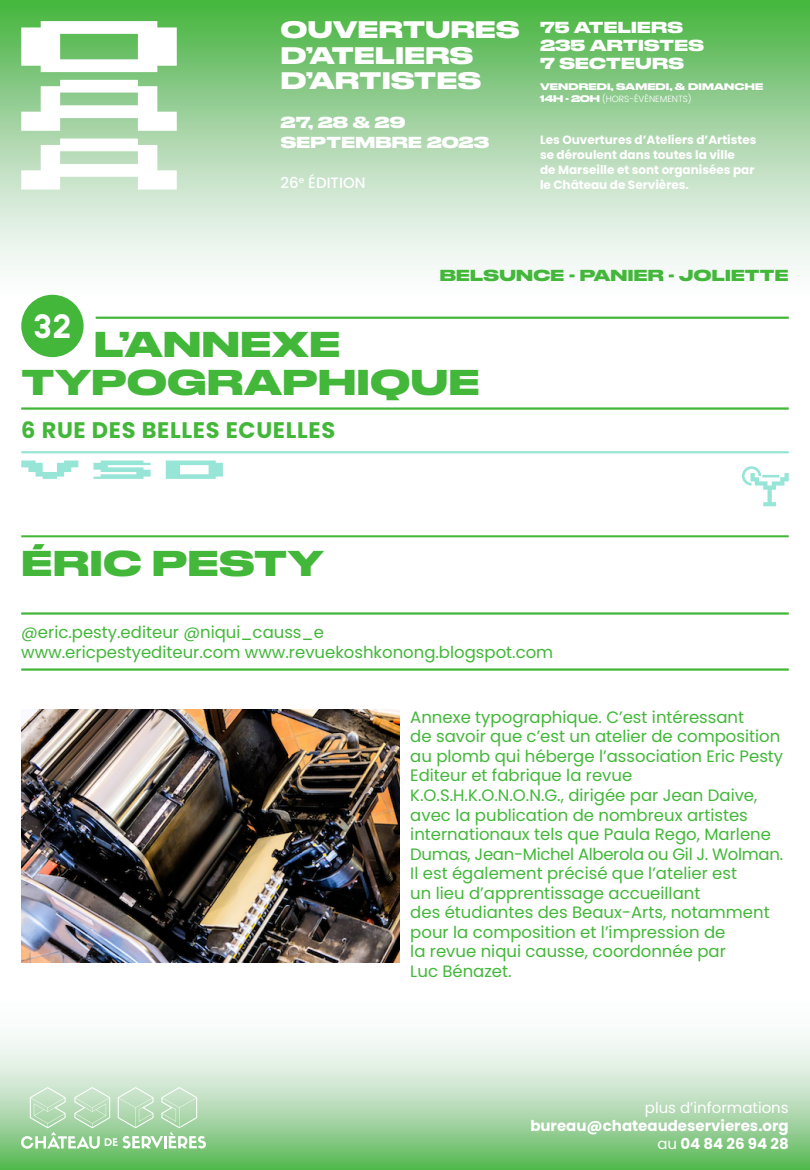
<style>
.page{position:relative;width:810px;height:1170px;background:#fff}
.page>*{position:absolute;margin:0;border:0;box-sizing:border-box;transform-origin:0 0}
.t1{font:700 33.75px/37.5px "Druk Wide";letter-spacing:.02em;color:#42b739}
.t2{font:700 33.75px "Simplon BP";color:#fff}
.t3{font:700 22.5px/25.5px "Druk Wide";letter-spacing:.02em;color:#fff}
.t4{font:700 22.5px "Poppins";letter-spacing:.03em;color:#42b739}
.t5{font:16.5px/19.5px "Poppins";color:#42b739}
.t6{font:700 15px/18px "Druk Wide";letter-spacing:.02em;color:#fff}
.t7{font:700 15px/18px "Poppins";color:#fff;text-align:right}
.t8{font:700 15px "Druk Wide";letter-spacing:.02em;color:#42b739}
.t9{font:15px "Poppins";color:#fff}
.t10{font:500 15px "Poppins";color:#fff}
.t11{font:700 12px/15px "Poppins";color:#fff}
.t12{font:700 9px "Druk Wide";letter-spacing:.01em;color:#fff}
.t13{font:300 9px "Poppins";color:#fff}
.s1{font-family:"Druk Wide";font-weight:700}
.s2{font-weight:400}
</style>
<div class="page">
<svg style="left:0;top:1038px;width:810px;height:131px;background:#b5dcb5"></svg>
<svg style="left:21px;top:1086px;width:185px;height:62px;background:#b8dcb8"></svg>
<div style="left:0;top:0;width:810px;height:296px;background:linear-gradient(to bottom,#4cb347,#fff)"></div>
<svg style="left:21px;top:21px;width:156px;height:51px"></svg>
<svg style="left:21px;top:80px;width:156px;height:51px"></svg>
<svg style="left:21px;top:138px;width:156px;height:51px"></svg>
<hr style="left:96px;top:316px;width:693px;height:3px;background:#42b739">
<hr style="left:21px;top:407px;width:768px;height:2px;background:#42b739">
<hr style="left:21px;top:451px;width:768px;height:2px;background:#96e5d7">
<hr style="left:21px;top:535px;width:768px;height:2px;background:#42b739">
<hr style="left:21px;top:612px;width:768px;height:2px;background:#42b739">
<hr style="left:21px;top:668px;width:768px;height:2px;background:#42b739">
<div style="left:21px;top:295px;width:63px;height:62px;background:#42b739;border-radius:50%"></div>
<svg style="left:21px;top:460px;width:57px;height:19px"></svg>
<svg style="left:166px;top:460px;width:57px;height:19px"></svg>
<svg style="left:94px;top:460px;width:57px;height:19px"></svg>
<img style="left:21px;top:709px;width:379px;height:253px">
<svg style="left:742px;top:466px;width:47px;height:40px"></svg>
<h2 class="t3" style="left:281px;top:15px;width:240px">OUVERTURES<br>D’ATELIERS<br>D’ARTISTES</h2>
<p class="t6" style="left:281px;top:111px;width:210px;line-height:20.2px">27, 28 &amp; 29<br>SEPTEMBRE 2023</p>
<p class="t10" style="left:281px;top:173px;width:87px">26<sup>e</sup> ÉDITION</p>
<p class="t6" style="left:540px;top:17px;width:166px">75 ATELIERS<br>235 ARTISTES<br>7 SECTEURS</p>
<p class="t12" style="left:540px;top:79px;width:225px">VENDREDI, SAMEDI, &amp; DIMANCHE</p>
<p class="t13" style="left:540px;top:93px;width:153px"><span class="s1">14H - 20H</span> (HORS-ÉVÈNEMENTS)</p>
<p class="t11" style="left:540px;top:132px;width:218px">Les Ouvertures d’Ateliers d’Artistes se déroulent dans toutes la ville<br>de Marseille et sont organisées par le Château de Servières.</p>
<p class="t8" style="left:440px;top:263px;width:350px">BELSUNCE - PANIER - JOLIETTE</p>
<h1 class="t2" style="left:33px;top:307px;width:39px">32</h1>
<h1 class="t1" style="left:22px;top:323px;width:459px;text-indent:73px">L’ANNEXE<br>TYPOGRAPHIQUE</h1>
<h2 class="t4" style="left:21px;top:414px;width:315px">6 RUE DES BELLES ECUELLES</h2>
<h1 class="t1" style="left:22px;top:541px;width:303px">ÉRIC PESTY</h1>
<p class="t5" style="left:21px;top:622px;width:534px">@eric.pesty.editeur @niqui_causs_e<br>www.ericpestyediteur.com www.revuekoshkonong.blogspot.com</p>
<p class="t5" style="left:410px;top:707px;width:375px">Annexe typographique. C’est intéressant<br>de savoir que c’est un atelier de composition au plomb qui héberge l’association Eric Pesty Editeur et fabrique la revue K.O.S.H.K.O.N.O.N.G., dirigée par Jean Daive, avec la publication de nombreux artistes internationaux tels que Paula Rego, Marlene Dumas, Jean-Michel Alberola ou Gil J. Wolman.<br>Il est également précisé que l’atelier est<br>un lieu d’apprentissage accueillant<br>des étudiantes des Beaux-Arts, notamment pour la composition et l’impression de<br>la revue niqui causse, coordonnée par<br>Luc Bénazet.</p>
<p class="t9" style="left:645px;top:1096px;width:145px">plus d’informations</p>
<p class="t7" style="left:530px;top:1116px;width:260px">bureau@chateaudeservieres.org <span class="s2">au</span> 04 84 26 94 28</p>
</div>
